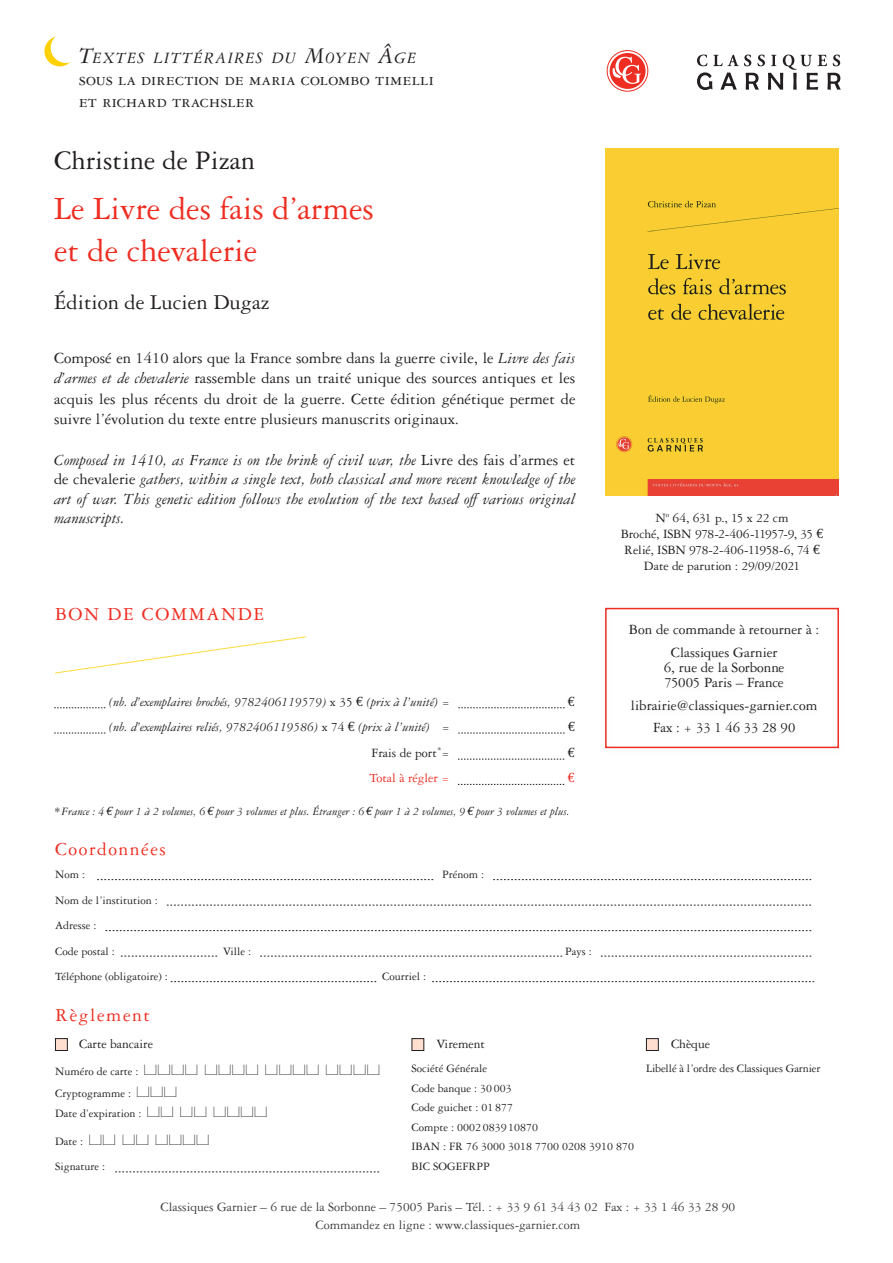
<style>
.page{position:relative;width:893px;height:1263px;background:#fff}
.page>*{position:absolute;margin:0;border:0;box-sizing:border-box;transform-origin:0 0}
.t1{font:34.5px/41.4px "Garamond 3 LT Pro";color:#ee2e22}
.t2{font:28.5px "Garamond 3 LT Pro";color:#231f20}
.t3{font:22.5px "Garamond 3 LT Pro";color:#231f20}
.t4{font:19.5px "Garamond 3 LT Pro";letter-spacing:.08em;color:#ee2e22}
.t5{font:18px/21.6px "Garamond 3 LT Pro";letter-spacing:.02em;color:#231f20}
.t6{font:italic 16.8px "Garamond 3 LT Pro";letter-spacing:.06em;color:#231f20}
.t7{font:16.5px/20.2px "Garamond 3 LT Pro";color:#231f20;text-align:justify}
.t8{font:italic 16.5px/19.5px "Garamond 3 LT Pro";color:#231f20;text-align:justify}
.t9{font:15px/23.5px "Garamond 3 LT Pro";color:#231f20;text-align:center}
.t10{font:15px/15px "Garamond 3 LT Pro";letter-spacing:-.025em;color:#231f20}
.t11{font:13.5px/16.2px "Garamond 3 LT Pro";letter-spacing:-.02em;color:#231f20;text-align:center}
.t12{font:13.5px/18px "Garamond 3 LT Pro";color:#3e3e3f;text-align:center}
.t13{font:italic 13.5px "Garamond 3 LT Pro";color:#231f20}
.t14{font:13.5px "Casesaremplir Roman";letter-spacing:.12em;color:#231f20;scale:1.15 1}
.t15{font:13.5px "Garamond 3 LT Pro";color:#ee2e22}
.t16{font:13.5px "Euro Serif";color:#231f20}
.t17{font:13.5px "Euro Serif";color:#ee2e22}
.t18{font:12px/19.5px "Garamond 3 LT Pro";color:#231f20}
.t19{font:italic 12px "Garamond 3 LT Pro";color:#231f20}
.s1{font-size:24px}
.s2{font-style:italic}
.s3{font-style:normal}
.s4{font-family:"Euro Serif";font-style:normal}
.s5{font-family:"Euro Serif"}
.s6{font-family:"Garamond 3 LT Pro";font-size:12px}
.s7{font-family:"Casesaremplir Roman";font-size:13.5px}
</style>
<div class="page">
<div style="left:55px;top:1038px;width:12px;height:12px;background:#fddecf"></div>
<div style="left:55px;top:1038px;width:13px;height:13px;border:1px solid #231f20"></div>
<div style="left:646px;top:1038px;width:12px;height:12px;background:#fddecf"></div>
<div style="left:646px;top:1038px;width:13px;height:13px;border:1px solid #231f20"></div>
<div style="left:412px;top:1038px;width:12px;height:12px;background:#fddecf"></div>
<div style="left:412px;top:1038px;width:12px;height:13px;border:1px solid #231f20"></div>
<div style="left:605px;top:608px;width:234px;height:140px;border:2px solid #ee2e22"></div>
<svg style="left:115px;top:1171px;width:264px;height:1px"></svg>
<svg style="left:55px;top:636px;width:251px;height:38px"></svg>
<div style="left:610px;top:54px;width:35px;height:34px;background:#ee2e22;border-radius:50%"></div>
<div style="left:610px;top:53px;width:36px;height:36px;border:2px solid #ee2e22;border-radius:50%"></div>
<svg style="left:612px;top:57px;width:29px;height:27px"></svg>
<div style="left:607px;top:50px;width:41px;height:42px;border:1px solid #ee2e22;border-radius:50%"></div>
<svg style="left:697px;top:55px;width:144px;height:35px"></svg>
<svg style="left:44px;top:37px;width:26px;height:29px"></svg>
<svg style="left:458px;top:759px;width:106px;height:1px"></svg>
<svg style="left:458px;top:784px;width:106px;height:1px"></svg>
<svg style="left:97px;top:879px;width:336px;height:1px"></svg>
<svg style="left:493px;top:879px;width:318px;height:1px"></svg>
<svg style="left:167px;top:905px;width:644px;height:1px"></svg>
<svg style="left:105px;top:930px;width:706px;height:1px"></svg>
<svg style="left:121px;top:956px;width:96px;height:1px"></svg>
<svg style="left:260px;top:956px;width:302px;height:1px"></svg>
<svg style="left:601px;top:956px;width:210px;height:1px"></svg>
<svg style="left:171px;top:981px;width:205px;height:1px"></svg>
<svg style="left:432px;top:981px;width:382px;height:1px"></svg>
<svg style="left:54px;top:707px;width:51px;height:1px"></svg>
<svg style="left:458px;top:707px;width:107px;height:1px"></svg>
<svg style="left:54px;top:733px;width:51px;height:1px"></svg>
<svg style="left:458px;top:733px;width:107px;height:1px"></svg>
<img style="left:605px;top:148px;width:234px;height:348px">
<h3 class="t6" style="left:79px;top:49px;width:339px"><span class="s1">T</span>EXTES LITTÉRAIRES DU <span class="s1">M</span>OYEN <span class="s1">Â</span>GE</h3>
<h3 class="t5" style="left:79px;top:69px;width:356px">Sous la direction de Maria Colombo Timelli et Richard Trachsler</h3>
<h2 class="t2" style="left:54px;top:145px;width:203px">Christine de Pizan</h2>
<h1 class="t1" style="left:54px;top:188px;width:322px">Le Livre des fais d’armes et de chevalerie</h1>
<h3 class="t3" style="left:54px;top:290px;width:217px">Édition de Lucien Dugaz</h3>
<p class="t7" style="left:54px;top:348px;width:523px">Composé en 1410 alors que la France sombre dans la guerre civile, le <span class="s2">Livre des fais d’armes et de chevalerie</span> rassemble dans un traité unique des sources antiques et les acquis les plus récents du droit de la guerre. Cette édition génétique permet de suivre l’évolution du texte entre plusieurs manuscrits originaux.</p>
<p class="t8" style="left:54px;top:450px;width:523px">Composed in 1410, as France is on the brink of civil war, the <span class="s3">Livre des fais d’armes et de chevalerie</span> gathers, within a single text, both classical and more recent knowledge of the art of war. This genetic edition follows the evolution of the text based offvarious original manuscripts.</p>
<h3 class="t4" style="left:55px;top:603px;width:211px">BON DE COMMANDE</h3>
<p class="t13" style="left:109px;top:694px;width:343px">(nb. d’exemplaires brochés, 9782406119579) <span class="s3">x 35</span> <span class="s4">€</span> (prix à l’unité) <span class="s3">=</span></p>
<p class="t16" style="left:568px;top:693px;width:8px">€</p>
<p class="t13" style="left:109px;top:719px;width:343px">(nb. d’exemplaires reliés, 9782406119586) <span class="s3">x 74</span> <span class="s4">€</span> (prix à l’unité) <span class="s3">=</span></p>
<p class="t16" style="left:568px;top:718px;width:8px">€</p>
<p class="t11" style="left:372px;top:745px;width:79px">Frais de port<sup>*</sup>=</p>
<p class="t16" style="left:568px;top:744px;width:8px">€</p>
<p class="t15" style="left:369px;top:771px;width:81px">Total à régler =</p>
<p class="t17" style="left:568px;top:769px;width:8px">€</p>
<p class="t19" style="left:54px;top:804px;width:517px">*France : 4 <span class="s5">€</span> pour 1 à 2 volumes, 6 <span class="s5">€</span> pour 3 volumes et plus. Étranger : 6<span class="s5">€</span> pour 1 à 2 volumes, 9<span class="s5">€</span> pour 3 volumes et plus.</p>
<h3 class="t4" style="left:55px;top:838px;width:112px">Coordonnées</h3>
<p class="t18" style="left:55px;top:865px;width:31px">Nom :</p>
<p class="t18" style="left:442px;top:865px;width:43px">Prénom :</p>
<p class="t18" style="left:55px;top:887px;width:104px;line-height:25.5px">Nom de l’institution :<br>Adresse :<br>Code postal :</p>
<p class="t18" style="left:223px;top:941px;width:30px">Ville :</p>
<p class="t18" style="left:565px;top:941px;width:28px">Pays :</p>
<p class="t18" style="left:55px;top:967px;width:114px">Téléphone (obligatoire) :</p>
<p class="t18" style="left:382px;top:967px;width:45px">Courriel :</p>
<h3 class="t4" style="left:55px;top:1004px;width:96px">Règlement</h3>
<p class="t11" style="left:621px;top:509px;width:204px">N<sup>o</sup> 64, 631 p., 15 x 22 cm<br>Broché, ISBN 978-2-406-11957-9, 35 <span class="s5">€<br></span>Relié, ISBN 978-2-406-11958-6, 74 <span class="s5">€<br></span>Date de parution : 29/09/2021</p>
<p class="t9" style="left:629px;top:617px;width:192px">Bon de commande à retourner à :<br>Classiques Garnier</p>
<p class="t10" style="left:664px;top:660px;width:122px">6, rue de la Sorbonne<br>75005 Paris – France</p>
<p class="t9" style="left:631px;top:694px;width:188px;line-height:22.2px">librairie@classiques-garnier.com<br>Fax : + 33 1 46 33 28 90</p>
<p class="t11" style="left:79px;top:1036px;width:75px">Carte bancaire</p>
<p class="t14" style="left:55px;top:1062px;width:283px"><span class="s6">Numéro de carte :</span> ffff ffff ffff ffff</p>
<p class="t18" style="left:55px;top:1084px;width:213px">Cryptogramme : <span class="s7">fff<br></span>Date d’expiration : <span class="s7">ff ff ffff</span></p>
<p class="t14" style="left:55px;top:1132px;width:135px"><span class="s6">Date :</span> ff ff ffff</p>
<p class="t18" style="left:55px;top:1157px;width:51px">Signature :</p>
<p class="t11" style="left:436px;top:1035px;width:50px">Virement</p>
<p class="t18" style="left:412px;top:1059px;width:224px">Société Générale<br>Code banque : 30003<br>Code guichet : 01877<br>Compte : 0002083910870<br>IBAN : FR 76 3000 3018 7700 0208 3910 870<br>BIC SOGEFRPP</p>
<p class="t11" style="left:671px;top:1036px;width:41px">Chèque</p>
<p class="t18" style="left:646px;top:1059px;width:176px">Libellé à l’ordre des Classiques Garnier</p>
<p class="t12" style="left:160px;top:1198px;width:576px">Classiques Garnier – 6 rue de la Sorbonne – 75005 Paris – Tél. : + 33 9 61 34 43 02 Fax : + 33 1 46 33 28 90<br>Commandez en ligne : www.classiques-garnier.com</p>
</div>
